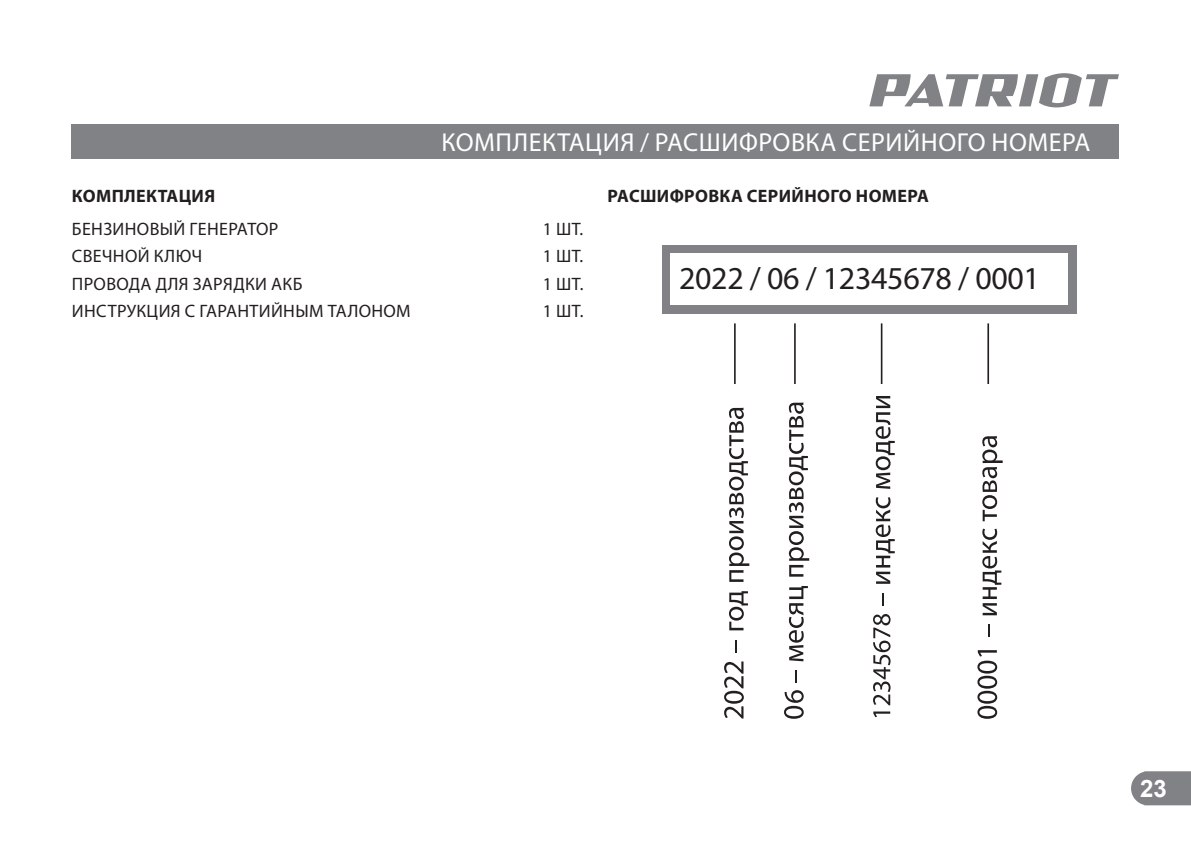
<style>
.page{position:relative;width:1191px;height:843px;background:#fff}
.page>*{position:absolute;margin:0;border:0;box-sizing:border-box;transform-origin:0 0}
.t1{font:32px "Myriad Pro";letter-spacing:-.01em;color:#231f20}
.t2{font:26px "Myriad Pro";letter-spacing:.02em;color:#fff}
.t3{font:700 24px "Arial";color:#fff}
.t4{font:18px "Myriad Pro";letter-spacing:.02em;color:#231f20}
.t5{font:700 18px "Myriad Pro";letter-spacing:.02em;color:#231f20}
</style>
<div class="page">
<svg style="left:1131px;top:771px;width:59px;height:33px;background:#888a8c"></svg>
<svg style="left:869px;top:73px;width:249px;height:34px"></svg>
<svg style="left:735px;top:640px;width:1px;height:12px"></svg>
<svg style="left:729px;top:591px;width:19px;height:39px"></svg>
<svg style="left:729px;top:407px;width:20px;height:174px"></svg>
<svg style="left:795px;top:670px;width:1px;height:12px"></svg>
<svg style="left:788px;top:585px;width:19px;height:76px"></svg>
<svg style="left:788px;top:402px;width:21px;height:174px"></svg>
<svg style="left:873px;top:711px;width:17px;height:5px"></svg>
<svg style="left:873px;top:614px;width:17px;height:91px"></svg>
<svg style="left:882px;top:593px;width:1px;height:12px"></svg>
<svg style="left:875px;top:497px;width:19px;height:86px"></svg>
<svg style="left:875px;top:396px;width:19px;height:92px"></svg>
<svg style="left:977px;top:650px;width:20px;height:68px"></svg>
<svg style="left:988px;top:624px;width:2px;height:13px"></svg>
<svg style="left:982px;top:528px;width:19px;height:87px"></svg>
<svg style="left:982px;top:436px;width:20px;height:85px"></svg>
<hr style="left:734px;top:323px;width:1px;height:61px;background:#231f20">
<hr style="left:794px;top:323px;width:1px;height:61px;background:#231f20">
<hr style="left:880px;top:323px;width:2px;height:61px;background:#231f20">
<hr style="left:987px;top:323px;width:1px;height:61px;background:#231f20">
<div style="left:662px;top:245px;width:414px;height:68px;background:#808285"></div>
<div style="left:670px;top:253px;width:397px;height:51px;background:#fff"></div>
<div style="left:72px;top:124px;width:1046px;height:34px;background:#808285"></div>
<svg style="left:724px;top:661px;width:19px;height:57px"></svg>
<svg style="left:784px;top:690px;width:19px;height:28px"></svg>
<h2 class="t2" style="left:441px;top:130px;width:650px">КОМПЛЕКТАЦИЯ / РАСШИФРОВКА СЕРИЙНОГО НОМЕРА</h2>
<p class="t5" style="left:72px;top:187px;width:145px">КОМПЛЕКТАЦИЯ</p>
<p class="t4" style="left:72px;top:220px;width:208px">БЕНЗИНОВЫЙ ГЕНЕРАТОР</p>
<p class="t4" style="left:543px;top:220px;width:42px">1 ШТ.</p>
<p class="t4" style="left:72px;top:247px;width:132px">СВЕЧНОЙ КЛЮЧ</p>
<p class="t4" style="left:543px;top:247px;width:42px">1 ШТ.</p>
<p class="t4" style="left:72px;top:275px;width:232px">ПРОВОДА ДЛЯ ЗАРЯДКИ АКБ</p>
<p class="t4" style="left:543px;top:275px;width:42px">1 ШТ.</p>
<p class="t4" style="left:72px;top:302px;width:340px">ИНСТРУКЦИЯ С ГАРАНТИЙНЫМ ТАЛОНОМ</p>
<p class="t4" style="left:543px;top:302px;width:42px">1 ШТ.</p>
<p class="t5" style="left:607px;top:187px;width:323px">РАСШИФРОВКА СЕРИЙНОГО НОМЕРА</p>
<h1 class="t1" style="left:679px;top:262px;width:362px">2022 / 06 / 12345678 / 0001</h1>
<h3 class="t3" style="left:1139px;top:774px;width:28px">23</h3>
</div>
